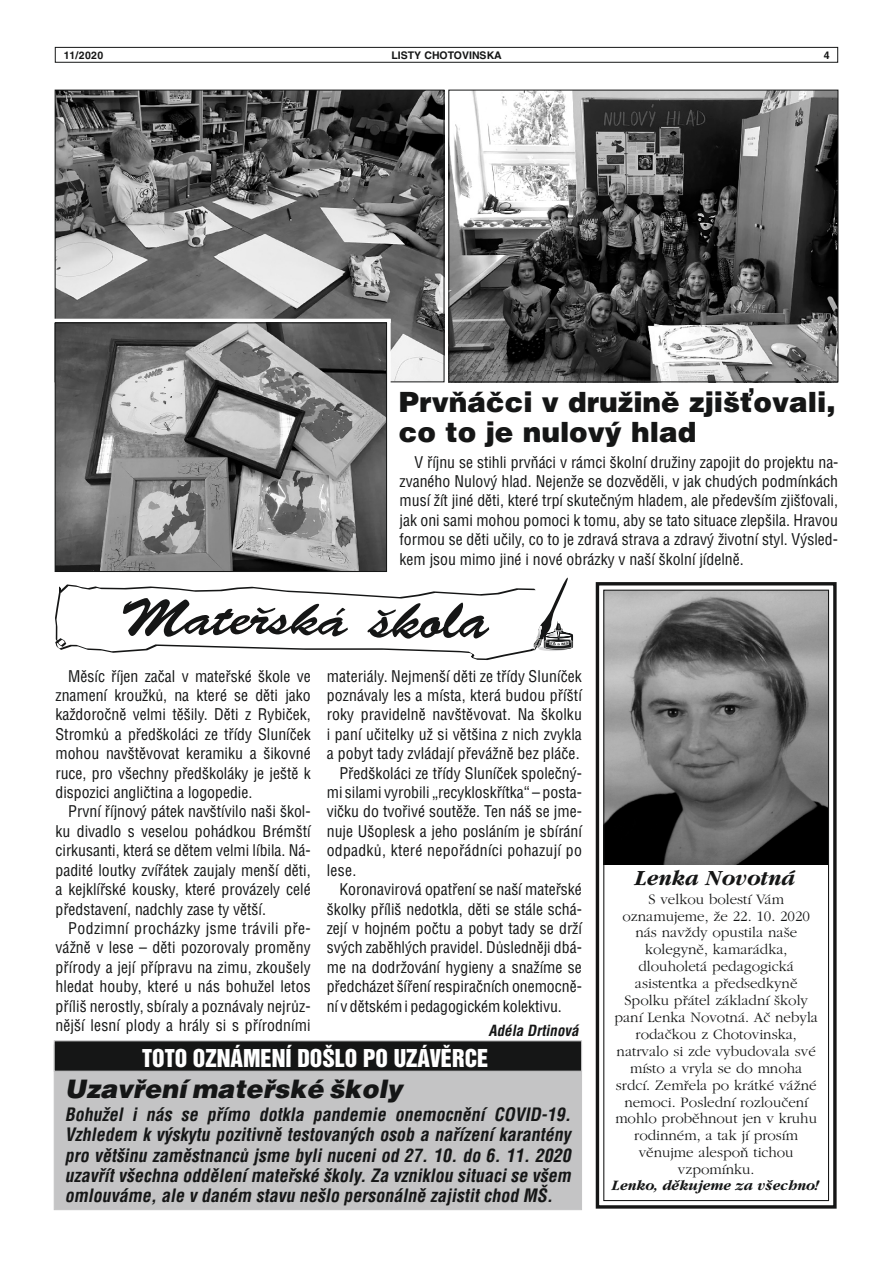
<style>
.page{position:relative;width:893px;height:1263px;background:#fff}
.page>*{position:absolute;margin:0;border:0;box-sizing:border-box;transform-origin:0 0}
.t1{font:900 27.9px/30px "Switzerland";color:#151616}
.t2{font:italic 900 25.5px "Switzerland";color:#151616}
.t3{font:22.5px "Switzerland Inserat";color:#fff}
.t4{font:italic 700 22.5px "Gatineau";color:#151616}
.t5{font:italic 700 18px/20.4px "Switzerland Condensed";color:#151616;text-align:justify}
.t6{font:15.75px/19.4px "Switzerland Condensed";color:#151616;text-align:justify}
.t7{font:15px/17px "Gatineau";color:#151616;text-align:center}
.t8{font:italic 700 15px "Gatineau";color:#151616}
.t9{font:italic 700 15px "Switzerland Condensed";color:#151616}
.t10{font:700 10.5px "Switzerland";color:#151616}
</style>
<div class="page">
<div style="left:54px;top:1072px;width:528px;height:138px;background:#c4c4c5"></div>
<svg style="left:54px;top:1040px;width:528px;height:32px;background:#242525"></svg>
<img style="left:57px;top:92px;width:385px;height:256px">
<svg style="left:54px;top:348px;width:512px;height:312px"></svg>
<svg style="left:123px;top:598px;width:366px;height:41px"></svg>
<div style="left:538px;top:646px;width:29px;height:5px;background:#d9d9da;border-radius:50%"></div>
<svg style="left:533px;top:577px;width:40px;height:73px"></svg>
<div style="left:55px;top:47px;width:783px;height:16px;border:1px solid #151616"></div>
<img style="left:450px;top:92px;width:386px;height:288px">
<div style="left:448px;top:90px;width:390px;height:292px;border:1px solid #151616"></div>
<svg style="left:387px;top:323px;width:4px;height:63px"></svg>
<svg style="left:54px;top:319px;width:337px;height:4px"></svg>
<img style="left:57px;top:325px;width:328px;height:245px">
<div style="left:55px;top:323px;width:332px;height:249px;border:1px solid #151616"></div>
<div style="left:596px;top:582px;width:241px;height:626px;border:3px solid #151616"></div>
<img style="left:605px;top:592px;width:222px;height:272px">
<div style="left:603px;top:590px;width:226px;height:611px;border:1px solid #151616"></div>
<p class="t10" style="left:64px;top:51px;width:41px">11/2020</p>
<p class="t10" style="left:391px;top:51px;width:112px">LISTY CHOTOVINSKA</p>
<p class="t10" style="left:824px;top:51px;width:7px">4</p>
<h1 class="t1" style="left:399px;top:388px;width:438px">Prvňáčci v družině zjišťovali, co to je nulový hlad</h1>
<p class="t6" style="left:400px;top:453px;width:440px;text-indent:15px">V říjnu se stihli prvňáci v rámci školní družiny zapojit do projektu na&shy;zvaného Nulový hlad. Nejenže se dozvěděli, v jak chudých podmínkách musí žít jiné děti, které trpí skutečným hladem, ale především zjišťovali, jak oni sami mohou pomoci k tomu, aby se tato situace zlepšila. Hravou formou se děti učily, co to je zdravá strava a zdravý životní styl. Výsled&shy;kem jsou mimo jiné i nové obrázky v naší školní jídelně.</p>
<p class="t6" style="left:327px;top:667px;width:257px">materiály. Nejmenší děti ze třídy Sluníček</p>
<p class="t6" style="left:327px;top:687px;width:257px">poznávaly les a místa, která budou příští</p>
<p class="t6" style="left:327px;top:706px;width:257px">roky pravidelně navštěvovat. Na školku</p>
<p class="t6" style="left:327px;top:726px;width:257px">i paní učitelky už si většina z nich zvykla</p>
<p class="t6" style="left:327px;top:745px;width:254px">a pobyt tady zvládají převážně bez pláče.</p>
<p class="t6" style="left:340px;top:764px;width:244px">Předškoláci ze třídy Sluníček společný-</p>
<p class="t6" style="left:327px;top:784px;width:257px">mi silami vyrobili „recykloskřítka“ – posta-</p>
<p class="t6" style="left:327px;top:803px;width:257px">vičku do tvořivé soutěže. Ten náš se jme-</p>
<p class="t6" style="left:327px;top:823px;width:257px">nuje Ušoplesk a jeho posláním je sbírání</p>
<p class="t6" style="left:327px;top:842px;width:257px">odpadků, které nepořádníci pohazují po</p>
<p class="t6" style="left:327px;top:861px;width:31px">lese.</p>
<p class="t6" style="left:340px;top:881px;width:244px">Koronavirová opatření se naší mateřské</p>
<p class="t6" style="left:327px;top:900px;width:257px">školky příliš nedotkla, děti se stále schá-</p>
<p class="t6" style="left:327px;top:920px;width:257px">zejí v hojném počtu a pobyt tady se drží</p>
<p class="t6" style="left:327px;top:939px;width:257px">svých zaběhlých pravidel. Důsledněji dbá-</p>
<p class="t6" style="left:327px;top:958px;width:257px">me na dodržování hygieny a snažíme se</p>
<p class="t6" style="left:327px;top:978px;width:257px">předcházet šíření respiračních onemocně-</p>
<p class="t6" style="left:327px;top:997px;width:237px">ní v dětském i pedagogickém kolektivu.</p>
<p class="t9" style="left:488px;top:1024px;width:92px">Adéla Drtinová</p>
<h3 class="t3" style="left:142px;top:1047px;width:348px">TOTO OZNÁMENÍ DOŠLO PO UZÁVĚRCE</h3>
<p class="t6" style="left:56px;top:667px;width:257px;text-indent:13px">Měsíc říjen začal v mateřské škole ve znamení kroužků, na které se děti jako každoročně velmi těšily. Děti z Rybiček, Stromků a předškoláci ze třídy Sluníček mohou navštěvovat keramiku a šikovné ruce, pro všechny předškoláky je ještě k dispozici angličtina a logopedie.</p>
<p class="t6" style="left:56px;top:803px;width:257px;text-indent:13px">První říjnový pátek navštívilo naši škol&shy;ku divadlo s veselou pohádkou Brémští cirkusanti, která se dětem velmi líbila. Ná&shy;padité loutky zvířátek zaujaly menší děti, a kejklířské kousky, které provázely celé představení, nadchly zase ty větší.</p>
<p class="t6" style="left:56px;top:920px;width:257px;text-indent:13px">Podzimní procházky jsme trávili pře&shy;vážně v lese – děti pozorovaly proměny přírody a její přípravu na zimu, zkoušely hledat houby, které u nás bohužel letos příliš nerostly, sbíraly a poznávaly nejrůz&shy;nější lesní plody a hrály si s přírodními</p>
<h2 class="t2" style="left:65px;top:1077px;width:339px">Uzavření mateřské školy</h2>
<p class="t5" style="left:65px;top:1105px;width:507px">Bohužel i nás se přímo dotkla pandemie onemocnění COVID-19.<br>Vzhledem k výskytu pozitivně testovaných osob a nařízení karantény pro většinu zaměstnanců jsme byli nuceni od 27. 10. do 6. 11. 2020 uzavřít všechna oddělení mateřské školy. Za vzniklou situaci se všem omlouváme, ale v daném stavu nešlo personálně zajistit chod MŠ.</p>
<h3 class="t4" style="left:636px;top:868px;width:163px">Lenka Novotná</h3>
<p class="t7" style="left:614px;top:891px;width:205px">S velkou bolestí Vám oznamujeme, že 22. 10. 2020 nás navždy opustila naše kolegyně, kamarádka, dlouholetá pedagogická asistentka a předsedkyně<br>Spolku přátel základní školy paní Lenka Novotná. Ač nebyla rodačkou z Chotovinska, natrvalo si zde vybudovala své místo a vryla se do mnoha srdcí. Zemřela po krátké vážné nemoci. Poslední rozloučení mohlo proběhnout jen v kruhu rodinném, a tak jí prosím věnujme alespoň tichou vzpomínku.</p>
<p class="t8" style="left:613px;top:1179px;width:209px">Lenko, děkujeme za všechno!</p>
</div>
